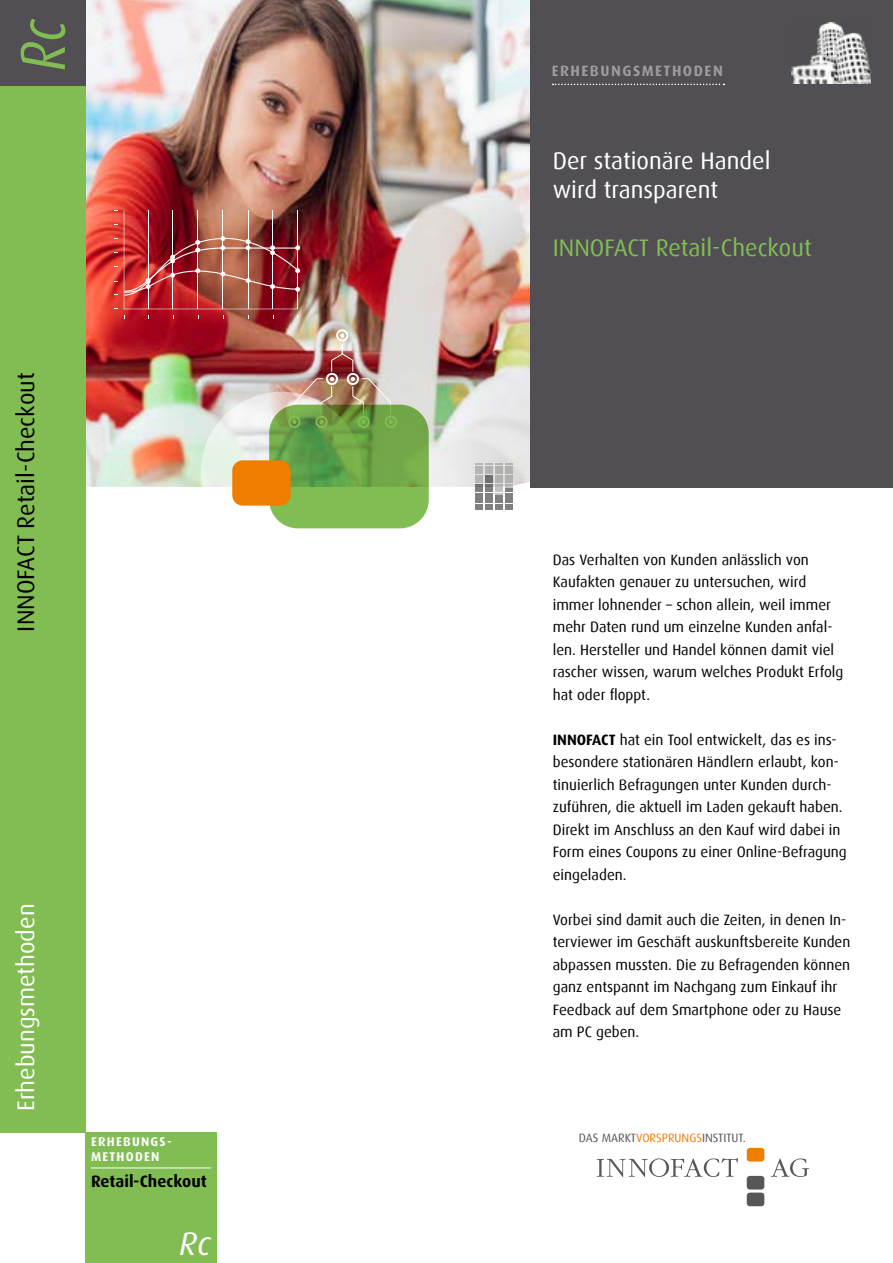
<style>
.page{position:relative;width:893px;height:1263px;background:#fff}
.page>*{position:absolute;margin:0;border:0;box-sizing:border-box;transform-origin:0 0}
.t1{font:italic 63.45px "Dax";color:#82bd53;scale:.84 1}
.t2{font:italic 32.7px "Dax";color:#fff}
.t3{font:24px/28.8px "Dax";color:#fff}
.t4{font:24px "Dax";color:#82bd53}
.t5{font:24px "Dax";color:#000}
.t6{font:700 16.5px "Dax";color:#000}
.t7{font:15px/22.5px "Dax";color:#000}
.t8{font:700 15px "Dax";letter-spacing:.1em;color:#a09a9c}
.t9{font:700 12.75px/14.9px "Dax";letter-spacing:.1em;color:#fff}
.t10{font:12px "Dax";color:#575756}
.s1{font-weight:700}
.s2{color:#ef7d00}
</style>
<div class="page">
<img style="left:85px;top:0;width:446px;height:487px">
<div style="left:531px;top:0;width:362px;height:488px;background:#514f54"></div>
<div style="left:0;top:0;width:85px;height:1132px;background:#82bd53"></div>
<div style="left:0;top:0;width:85px;height:85px;background:#514f54"></div>
<svg style="left:553px;top:84px;width:171px;height:1px"></svg>
<svg style="left:597px;top:1158px;width:141px;height:19px"></svg>
<div style="left:747px;top:1148px;width:17px;height:13px;background:#ef7d00;border-radius:3px"></div>
<div style="left:747px;top:1176px;width:17px;height:13px;background:#575756;border-radius:3px"></div>
<div style="left:747px;top:1192px;width:17px;height:14px;background:#575756;border-radius:3px"></div>
<svg style="left:771px;top:1158px;width:38px;height:19px"></svg>
<div style="left:85px;top:1132px;width:132px;height:131px;background:#82bd53"></div>
<hr style="left:91px;top:1167px;width:120px;height:1px;background:#fff">
<svg style="left:201px;top:392px;width:162px;height:161px"></svg>
<img style="left:124px;top:210px;width:176px;height:99px">
<img style="left:287px;top:328px;width:106px;height:79px">
<svg style="left:475px;top:463px;width:37px;height:47px;background:#acacab"></svg>
<svg style="left:269px;top:405px;width:160px;height:123px;background:#72aa4b"></svg>
<img style="left:791px;top:22px;width:80px;height:61px">
<div style="left:232px;top:460px;width:59px;height:46px;background:#ef7d00;border-radius:10px"></div>
<h1 class="t1" style="left:8px;top:71px;width:64px;rotate:-90deg">Rc</h1>
<h3 class="t5" style="left:13px;top:631px;width:260px;rotate:-90deg">INNOFACT Retail-Checkout</h3>
<h3 class="t3" style="left:12px;top:1111px;width:209px;rotate:-90deg">Erhebungsmethoden</h3>
<p class="t9" style="left:91px;top:1135px;width:82px">ERHEBUNGS-<br>METHODEN</p>
<p class="t6" style="left:91px;top:1171px;width:117px">Retail-Checkout</p>
<h2 class="t2" style="left:179px;top:1225px;width:33px">Rc</h2>
<p class="t8" style="left:552px;top:63px;width:172px">ERHEBUNGSMETHODEN</p>
<h3 class="t3" style="left:553px;top:147px;width:219px">Der stationäre Handel wird transparent</h3>
<h3 class="t4" style="left:553px;top:234px;width:260px">INNOFACT Retail-Checkout</h3>
<p class="t7" style="left:553px;top:548px;width:292px">Das Verhalten von Kunden anlässlich von Kaufakten genauer zu untersuchen, wird immer lohnender – schon allein, weil immer mehr Daten rund um einzelne Kunden anfal&shy;len. Hersteller und Handel können damit viel rascher wissen, warum welches Produkt Erfolg hat oder floppt.</p>
<p class="t7" style="left:553px;top:728px;width:295px"><span class="s1">INNOFACT</span> hat ein Tool entwickelt, das es ins&shy;besondere stationären Händlern erlaubt, kon&shy;tinuierlich Befragungen unter Kunden durch&shy;zuführen, die aktuell im Laden gekauft haben.<br>Direkt im Anschluss an den Kauf wird dabei in Form eines Coupons zu einer Online-Befragung eingeladen.</p>
<p class="t7" style="left:553px;top:908px;width:299px">Vorbei sind damit auch die Zeiten, in denen In&shy;terviewer im Geschäft auskunftsbereite Kunden abpassen mussten. Die zu Befragenden können ganz entspannt im Nachgang zum Einkauf ihr Feedback auf dem Smartphone oder zu Hause am PC geben.</p>
<p class="t10" style="left:579px;top:1131px;width:169px">DAS MARKT<span class="s2">VORSPRUNGS</span>INSTITUT.</p>
</div>
